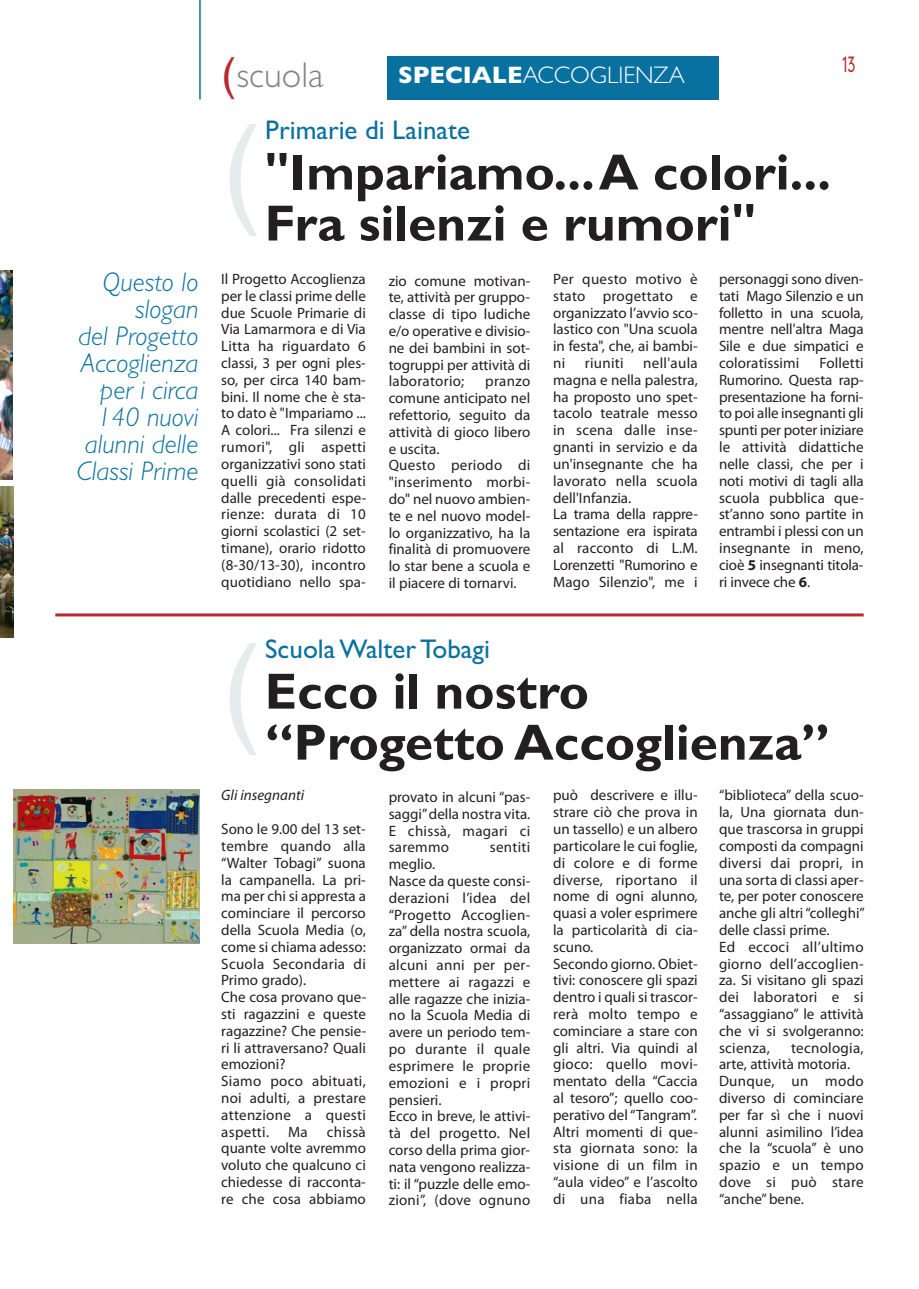
<style>
.page{position:relative;width:919px;height:1289px;background:#fff}
.page>*{position:absolute;margin:0;border:0;box-sizing:border-box;transform-origin:0 0}
.t1{font:120px "Helvetica";color:#e6ebee}
.t2{font:700 51px/51px "Gill Sans";color:#231f20}
.t3{font:300 36px "Gill Sans";color:#808285}
.t4{font:italic 300 27px/27px "Gill Sans";color:#09719f;text-align:right}
.t5{font:27px "Gill Sans";color:#09719f}
.t6{font:300 24px "Gill Sans";color:#fff}
.t7{font:300 21px "DIN Neuzeit Grotesk";color:#b8292f;scale:.7 1}
.t8{font:15px/16.8px "Myriad Pro";color:#231f20;text-align:justify}
.t9{font:15px "Myriad Pro";letter-spacing:.02em;color:#231f20}
.t10{font:italic 15px "Myriad Pro";color:#231f20}
.s1{font-family:"Helvetica";font-weight:400;font-size:45px;color:#b8292f}
.s2{font-weight:700}
</style>
<div class="page">
<hr style="left:199px;top:0;width:2px;height:99px;background:#09719f">
<img style="left:0;top:486px;width:14px;height:152px">
<img style="left:0;top:270px;width:12px;height:210px">
<div style="left:387px;top:56px;width:332px;height:43px;background:#09719f"></div>
<img style="left:13px;top:789px;width:187px;height:154px">
<hr style="left:55px;top:613px;width:808px;height:3px;background:#b8292f">
<h3 class="t4" style="left:77px;top:271px;width:123px">Questo lo slogan<br>del Progetto<br>Accoglienza per i circa<br>140 nuovi alunni delle<br>Classi Prime</h3>
<h3 class="t3" style="left:221px;top:62px;width:104px"><span class="s1">(</span>scuola</h3>
<h3 class="t6" style="left:398px;top:67px;width:288px"><span class="s2">SPECIALE</span>ACCOGLIENZA</h3>
<h1 class="t1" style="left:221px;top:125px;width:41px">(</h1>
<h3 class="t5" style="left:265px;top:121px;width:206px">Primarie di Lainate</h3>
<h2 class="t2" style="left:265px;top:152px;width:567px">"Impariamo... A colori...<br>Fra silenzi e rumori"</h2>
<h3 class="t7" style="left:841px;top:56px;width:21px">13</h3>
<p class="t8" style="left:221px;top:272px;width:146px">Il Progetto Accoglienza per le classi prime delle due Scuole Primarie di Via Lamarmora e di Via Litta ha riguardato 6 classi, 3 per ogni ples&shy;so, per circa 140 bam&shy;bini. Il nome che è sta&shy;to dato è "Impariamo ...<br>A colori... Fra silenzi e rumori", gli aspetti organizzativi sono stati quelli già consolidati dalle precedenti espe&shy;rienze: durata di 10 giorni scolastici (2 set&shy;timane), orario ridotto (8-30/13-30), incontro quotidiano nello spa-</p>
<p class="t8" style="left:553px;top:272px;width:146px">Per questo motivo è stato progettato e organizzato l’avvio sco&shy;lastico con "Una scuola in festa", che, ai bambi&shy;ni</p>
<p class="t8" style="left:388px;top:273px;width:143px">zio comune motivan&shy;te, attività per gruppo&shy;classe di tipo ludiche e/o operative e divisio&shy;ne dei bambini in sot&shy;togruppi per attività di laboratorio;</p>
<p class="t8" style="left:553px;top:356px;width:146px;text-align:left;text-indent:90px">nell'aula magna e nella palestra, ha proposto uno spet&shy;tacolo teatrale messo in scena dalle inse&shy;gnanti in servizio e da un'insegnante che ha lavorato nella scuola dell'Infanzia.<br>La trama della rappre&shy;sentazione era ispirata al racconto di L.M.<br>Lorenzetti "Rumorino e<br>Mago Silenzio", me i</p>
<p class="t9" style="left:584px;top:357px;width:40px">riuniti</p>
<p class="t8" style="left:388px;top:374px;width:143px;text-align:left;text-indent:97px">pranzo comune anticipato nel refettorio, seguito da attività di gioco libero e uscita.<br>Questo periodo di "inserimento morbi&shy;do" nel nuovo ambien&shy;te e nel nuovo model&shy;lo organizzativo, ha la finalità di promuovere lo star bene a scuola e il piacere di tornarvi.</p>
<p class="t8" style="left:719px;top:272px;width:146px">personaggi sono diven&shy;tati Mago Silenzio e un folletto in una scuola, mentre nell'altra Maga Sile e due simpatici e coloratissimi</p>
<p class="t8" style="left:719px;top:356px;width:146px;text-indent:100px">Folletti Rumorino. Questa rap&shy;presentazione ha forni&shy;to poi alle insegnanti gli spunti per poter iniziare le attività didattiche nelle classi, che per i noti motivi di tagli alla scuola pubblica que&shy;st’anno sono partite in entrambi i plessi con un insegnante in meno, cioè <span class="s2">5</span> insegnanti titola&shy;ri invece che <span class="s2">6</span>.</p>
<h1 class="t1" style="left:221px;top:644px;width:41px">(</h1>
<h3 class="t5" style="left:265px;top:640px;width:226px">Scuola Walter Tobagi</h3>
<h2 class="t2" style="left:265px;top:671px;width:566px">Ecco il nostro “Progetto Accoglienza”</h2>
<p class="t10" style="left:221px;top:789px;width:84px">Gli insegnanti</p>
<p class="t8" style="left:221px;top:822px;width:147px;text-align:left">Sono le 9.00 del 13 set&shy;tembre quando alla “Walter Tobagi” suona la campanella. La pri&shy;ma per chi si appresta a cominciare il percorso della Scuola Media (o, come si chiama adesso:<br>Scuola Secondaria di<br>Primo grado).<br>Che cosa provano que&shy;sti ragazzini e queste ragazzine? Che pensie&shy;ri li attraversano? Quali emozioni?<br>Siamo poco abituati, noi adulti, a prestare attenzione a questi aspetti.</p>
<p class="t8" style="left:221px;top:1124px;width:146px;text-indent:105px">chissà quante volte avremmo voluto che qualcuno ci chiedesse di racconta&shy;re che cosa abbiamo</p>
<p class="t8" style="left:288px;top:1124px;width:21px">Ma</p>
<p class="t8" style="left:388px;top:789px;width:143px">provato in alcuni “pas&shy;saggi” della nostra vita.<br>E chissà, magari ci saremmo</p>
<p class="t9" style="left:489px;top:841px;width:42px">sentiti</p>
<p class="t8" style="left:388px;top:857px;width:143px;text-align:left">meglio.<br>Nasce da queste consi&shy;derazioni l’idea del “Progetto Accoglien&shy;za” della nostra scuola, organizzato ormai da alcuni anni per per&shy;mettere ai ragazzi e alle ragazze che inizia&shy;no la Scuola Media di avere un periodo tem&shy;po durante il quale esprimere le proprie emozioni e i propri pensieri.<br>Ecco in breve, le attivi&shy;tà del progetto. Nel corso della prima gior&shy;nata vengono realizza&shy;ti: il “puzzle delle emo&shy;zioni”, (dove ognuno</p>
<p class="t8" style="left:553px;top:788px;width:146px;text-align:left">può descrivere e illu&shy;strare ciò che prova in un tassello) e un albero particolare le cui foglie, di colore e di forme diverse, riportano il nome di ogni alunno, quasi a voler esprimere la particolarità di cia&shy;scuno.<br>Secondo giorno. Obiet&shy;tivi: conoscere gli spazi dentro i quali si trascor&shy;rerà molto tempo e cominciare a stare con gli altri. Via quindi al gioco: quello movi&shy;mentato della “Caccia al tesoro”; quello coo&shy;perativo del “Tangram”.<br>Altri momenti di que&shy;sta giornata sono: la visione di un film in “aula video” e l’ascolto di una fiaba nella</p>
<p class="t8" style="left:719px;top:788px;width:147px;text-align:left">“biblioteca” della scuo&shy;la, Una giornata dun&shy;que trascorsa in gruppi composti da compagni diversi dai propri, in una sorta di classi aper&shy;te, per poter conoscere anche gli altri “colleghi” delle classi prime.<br>Ed eccoci all’ultimo giorno dell’accoglien&shy;za. Si visitano gli spazi dei laboratori e si “assaggiano” le attività che vi si svolgeranno: scienza,</p>
<p class="t8" style="left:719px;top:1040px;width:146px;text-align:left;text-indent:72px">tecnologia, arte, attività motoria.<br>Dunque, un modo diverso di cominciare per far sì che i nuovi alunni asimilino l’idea che la “scuola” è uno spazio e un tempo dove si può stare “anche” bene.</p>
</div>
